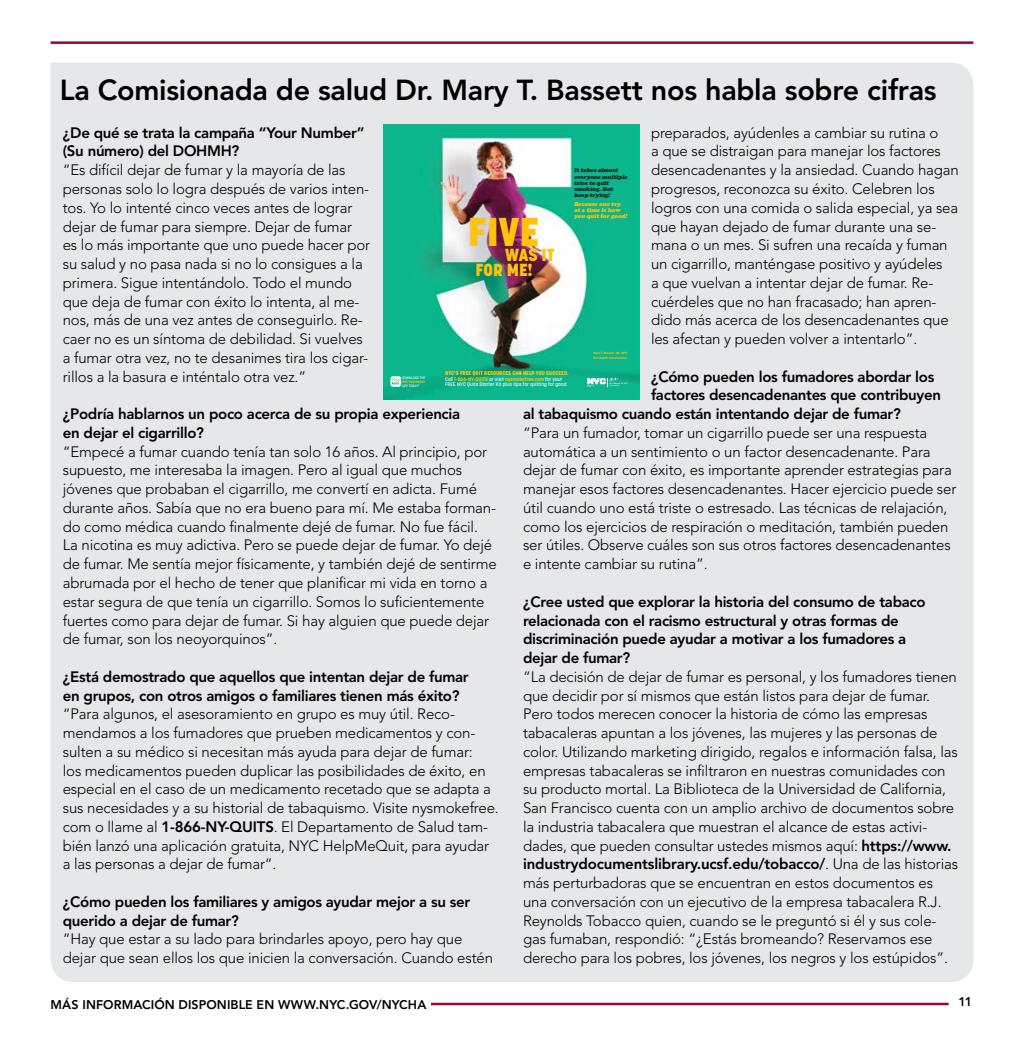
<style>
.page{position:relative;width:1024px;height:1050px;background:#fff}
.page>*{position:absolute;margin:0;border:0;box-sizing:border-box;transform-origin:0 0}
.t1{font:800 39.75px "Korolev";color:#ffc20e}
.t2{font:800 28.75px "Avenir LT Std";letter-spacing:-.01em;color:#000}
.t3{font:800 17.25px "Korolev";letter-spacing:-.005em;color:#ffc20e}
.t4{font:300 15px/18.8px "Avenir LT Std";letter-spacing:-.01em;color:#000}
.t5{font:800 15px/18.8px "Avenir LT Std";letter-spacing:-.02em;color:#000}
.t6{font:800 12.5px "Avenir LT Std";letter-spacing:.005em;color:#000}
.t7{font:900 5.88px/6.2px "Cooper";color:#231f20}
.t8{font:900 5.88px/6.2px "Cooper";color:#ffc20e}
.t9{font:800 5.5px "Korolev";color:#ffc20e}
.t10{font:500 5.25px/5.5px "Korolev";color:#fff}
.t11{font:500 3.5px "Korolev";color:#fff}
.t12{font:700 3.5px "Korolev";color:#ffc20e}
.t13{font:700 3.12px/4.5px "Korolev";color:#ffc20e}
.s1{font-weight:800}
.s2{font-weight:700;color:#ffc20e}
</style>
<div class="page">
<hr style="left:431px;top:1002px;width:517px;height:3px;background:#980539">
<hr style="left:51px;top:41px;width:922px;height:3px;background:#980539">
<div style="left:51px;top:63px;width:922px;height:918px;background:#e6e7e8"></div>
<img style="left:383px;top:125px;width:257px;height:274px">
<svg style="left:587px;top:378px;width:40px;height:8px"></svg>
<svg style="left:390px;top:376px;width:11px;height:10px"></svg>
<h2 class="t2" style="left:60px;top:73px;width:878px">La Comisionada de salud Dr. Mary T. Bassett nos habla sobre cifras</h2>
<p class="t5" style="left:63px;top:123px;width:303px">¿De qué se trata la campaña “Your Number” (Su número) del DOHMH?</p>
<p class="t4" style="left:63px;top:161px;width:309px">“Es difícil dejar de fumar y la mayoría de las personas solo lo logra después de varios inten&shy;tos. Yo lo intenté cinco veces antes de lograr dejar de fumar para siempre. Dejar de fumar es lo más importante que uno puede hacer por su salud y no pasa nada si no lo consigues a la primera. Sigue intentándolo. Todo el mundo que deja de fumar con éxito lo intenta, al me&shy;nos, más de una vez antes de conseguirlo. Re&shy;caer no es un síntoma de debilidad. Si vuelves a fumar otra vez, no te desanimes tira los cigar&shy;rillos a la basura e inténtalo otra vez.”</p>
<p class="t5" style="left:63px;top:404px;width:399px">¿Podría hablarnos un poco acerca de su propia experiencia en dejar el cigarrillo?</p>
<p class="t4" style="left:63px;top:442px;width:435px">“Empecé a fumar cuando tenía tan solo 16 años. Al principio, por supuesto, me interesaba la imagen. Pero al igual que muchos jóvenes que probaban el cigarrillo, me convertí en adicta. Fumé durante años. Sabía que no era bueno para mí. Me estaba forman&shy;do como médica cuando finalmente dejé de fumar. No fue fácil.<br>La nicotina es muy adictiva. Pero se puede dejar de fumar. Yo dejé de fumar. Me sentía mejor físicamente, y también dejé de sentirme abrumada por el hecho de tener que planificar mi vida en torno a estar segura de que tenía un cigarrillo. Somos lo suficientemente fuertes como para dejar de fumar. Si hay alguien que puede dejar de fumar, son los neoyorquinos”.</p>
<p class="t5" style="left:63px;top:667px;width:407px">¿Está demostrado que aquellos que intentan dejar de fumar en grupos, con otros amigos o familiares tienen más éxito?</p>
<p class="t4" style="left:63px;top:704px;width:437px">“Para algunos, el asesoramiento en grupo es muy útil. Reco&shy;mendamos a los fumadores que prueben medicamentos y con&shy;sulten a su médico si necesitan más ayuda para dejar de fumar:<br>los medicamentos pueden duplicar las posibilidades de éxito, en especial en el caso de un medicamento recetado que se adapta a sus necesidades y a su historial de tabaquismo. Visite nysmokefree. com o llame al <span class="s1">1-866-NY-QUITS</span>. El Departamento de Salud tam&shy;bién lanzó una aplicación gratuita, NYC HelpMeQuit, para ayudar a las personas a dejar de fumar“.</p>
<p class="t5" style="left:63px;top:892px;width:409px">¿Cómo pueden los familiares y amigos ayudar mejor a su ser querido a dejar de fumar?</p>
<p class="t4" style="left:63px;top:929px;width:432px">“Hay que estar a su lado para brindarles apoyo, pero hay que dejar que sean ellos los que inicien la conversación. Cuando estén</p>
<p class="t4" style="left:651px;top:123px;width:309px">preparados, ayúdenles a cambiar su rutina o<br>a que se distraigan para manejar los factores desencadenantes y la ansiedad. Cuando hagan progresos, reconozca su éxito. Celebren los logros con una comida o salida especial, ya sea que hayan dejado de fumar durante una se&shy;mana o un mes. Si sufren una recaída y fuman un cigarrillo, manténgase positivo y ayúdeles<br>a que vuelvan a intentar dejar de fumar. Re&shy;cuérdeles que no han fracasado; han apren&shy;dido más acerca de los desencadenantes que les afectan y pueden volver a intentarlo”.</p>
<p class="t5" style="left:651px;top:367px;width:285px">¿Cómo pueden los fumadores abordar los</p>
<p class="t5" style="left:651px;top:386px;width:291px">factores desencadenantes que contribuyen</p>
<p class="t5" style="left:523px;top:404px;width:379px">al tabaquismo cuando están intentando dejar de fumar?</p>
<p class="t4" style="left:523px;top:423px;width:435px">“Para un fumador, tomar un cigarrillo puede ser una respuesta automática a un sentimiento o un factor desencadenante. Para dejar de fumar con éxito, es importante aprender estrategias para manejar esos factores desencadenantes. Hacer ejercicio puede ser útil cuando uno está triste o estresado. Las técnicas de relajación, como los ejercicios de respiración o meditación, también pueden ser útiles. Observe cuáles son sus otros factores desencadenantes e intente cambiar su rutina”.</p>
<p class="t5" style="left:523px;top:592px;width:404px">¿Cree usted que explorar la historia del consumo de tabaco relacionada con el racismo estructural y otras formas de discriminación puede ayudar a motivar a los fumadores a dejar de fumar?</p>
<p class="t4" style="left:523px;top:667px;width:437px">“La decisión de dejar de fumar es personal, y los fumadores tienen que decidir por sí mismos que están listos para dejar de fumar.<br>Pero todos merecen conocer la historia de cómo las empresas tabacaleras apuntan a los jóvenes, las mujeres y las personas de color. Utilizando marketing dirigido, regalos e información falsa, las empresas tabacaleras se infiltraron en nuestras comunidades con su producto mortal. La Biblioteca de la Universidad de California, San Francisco cuenta con un amplio archivo de documentos sobre la industria tabacalera que muestran el alcance de estas activi&shy;dades, que pueden consultar ustedes mismos aquí: <span class="s1">https://www. industrydocumentslibrary.ucsf.edu/tobacco/</span>. Una de las historias más perturbadoras que se encuentran en estos documentos es una conversación con un ejecutivo de la empresa tabacalera R.J.<br>Reynolds Tobacco quien, cuando se le preguntó si él y sus cole&shy;gas fumaban, respondió: “¿Estás bromeando? Reservamos ese derecho para los pobres, los jóvenes, los negros y los estúpidos”.</p>
<p class="t7" style="left:574px;top:167px;width:56px">It takes almost everyone multiple tries to quit smoking. But keep trying!</p>
<p class="t8" style="left:574px;top:201px;width:56px">Because one try at a time is how you quit for good!</p>
<h1 class="t1" style="left:468px;top:207px;width:73px">FIVE</h1>
<p class="t3" style="left:475px;top:259px;width:58px">FOR ME!</p>
<p class="t3" style="left:505px;top:244px;width:51px">WAS IT</p>
<p class="t13" style="left:593px;top:351px;width:35px">Mary T. Bassett, MD, MPH<br>NYC Health Commissioner</p>
<p class="t9" style="left:445px;top:369px;width:125px">NYC’S FREE QUIT RESOURCES CAN HELP YOU SUCCEED.</p>
<p class="t11" style="left:402px;top:375px;width:25px">DOWNLOAD THE</p>
<p class="t12" style="left:402px;top:379px;width:25px">NYC HelpMeQuit</p>
<p class="t11" style="left:402px;top:383px;width:18px">APP TODAY!</p>
<p class="t10" style="left:445px;top:376px;width:124px">Call <span class="s2">1-866-NY-QUITS</span> or visit <span class="s2">nysmokefree.com</span> for your<br>FREE NYC Quits Starter Kit plus tips for quitting for good.</p>
<p class="t6" style="left:51px;top:996px;width:377px">MÁS INFORMACIÓN DISPONIBLE EN WWW.NYC.GOV/NYCHA</p>
<p class="t6" style="left:958px;top:994px;width:15px">11</p>
</div>
